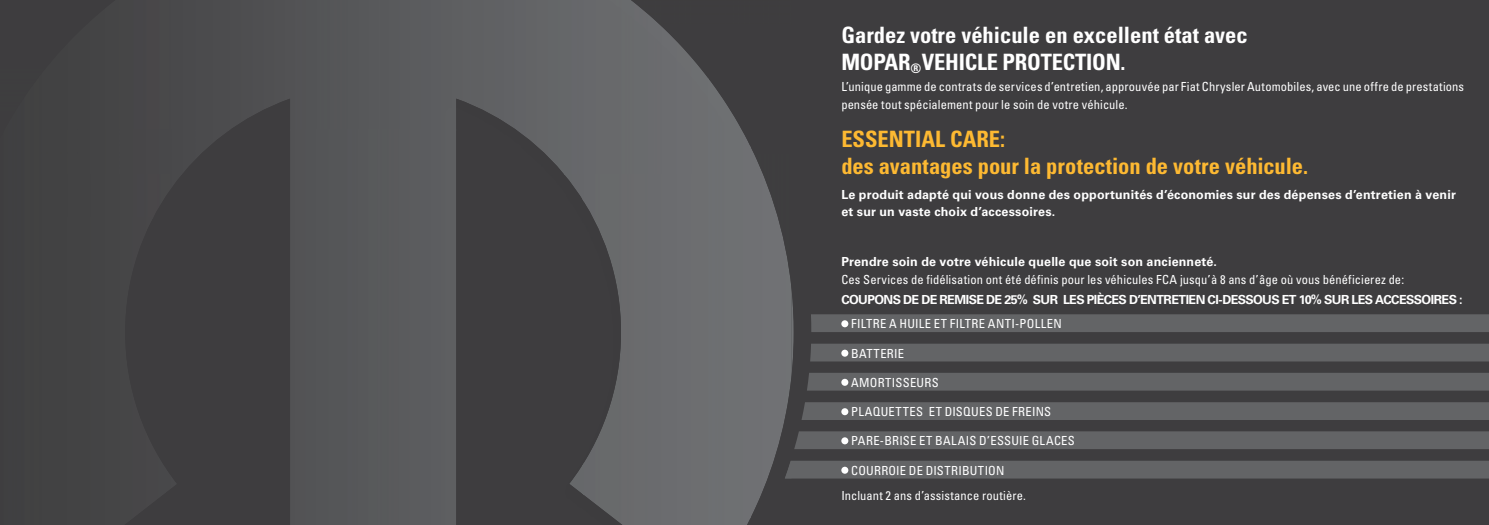
<style>
.page{position:relative;width:1489px;height:525px;background:#fff}
.page>*{position:absolute;margin:0;border:0;box-sizing:border-box;transform-origin:0 0}
.t1{font:700 condensed 22.5px/27.5px "Univers";color:#fff}
.t2{font:700 condensed 22.5px/27.5px "Univers";color:#fdb932}
.t3{font:condensed 12.5px/17.5px "Univers";letter-spacing:.01em;color:#fff}
.t4{font:700 12.5px/17.5px "Univers";letter-spacing:.01em;color:#fff}
.t5{font:700 12.5px "Univers";letter-spacing:-.045em;color:#fff}
</style>
<div class="page">
<div style="left:0;top:0;width:1488px;height:524px;background:#3e3d3f"></div>
<svg style="left:791px;top:314px;width:697px;height:164px;fill:#636466"></svg>
<img style="left:791px;top:290px;width:2px;height:84px">
<img style="left:500px;top:0;width:208px;height:174px">
<img style="left:147px;top:0;width:353px;height:130px">
<img style="left:708px;top:78px;width:42px;height:446px">
<img style="left:750px;top:146px;width:41px;height:372px">
<div style="left:290px;top:130px;width:166px;height:394px;background:#585a5b"></div>
<img style="left:159px;top:130px;width:70px;height:44px">
<img style="left:583px;top:174px;width:125px;height:350px">
<img style="left:564px;top:174px;width:19px;height:26px">
<img style="left:148px;top:174px;width:34px;height:43px">
<img style="left:158px;top:457px;width:7px;height:41px">
<img style="left:570px;top:465px;width:13px;height:29px">
<img style="left:165px;top:469px;width:11px;height:23px">
<div style="left:841px;top:320px;width:7px;height:7px;background:#fff;border-radius:50%"></div>
<div style="left:841px;top:349px;width:7px;height:7px;background:#fff;border-radius:50%"></div>
<div style="left:841px;top:378px;width:7px;height:7px;background:#fff;border-radius:50%"></div>
<div style="left:841px;top:408px;width:7px;height:7px;background:#fff;border-radius:50%"></div>
<div style="left:841px;top:437px;width:7px;height:7px;background:#fff;border-radius:50%"></div>
<div style="left:841px;top:466px;width:7px;height:7px;background:#fff;border-radius:50%"></div>
<h1 class="t1" style="left:841px;top:23px;width:408px">Gardez votre véhicule en excellent état avec<br>MOPAR<sub>®</sub> VEHICLE PROTECTION.</h1>
<p class="t3" style="left:841px;top:79px;width:624px">L’unique gamme de contrats de services d’entretien, approuvée par Fiat Chrysler Automobiles, avec une offre de prestations pensée tout spécialement pour le soin de votre véhicule.</p>
<h1 class="t2" style="left:841px;top:127px;width:468px">ESSENTIAL CARE:<br>des avantages pour la protection de votre véhicule.</h1>
<p class="t4" style="left:841px;top:187px;width:616px">Le produit adapté qui vous donne des opportunités d’économies sur des dépenses d’entretien à venir et sur un vaste choix d’accessoires.</p>
<p class="t4" style="left:841px;top:254px;width:377px">Prendre soin de votre véhicule quelle que soit son ancienneté.</p>
<p class="t3" style="left:841px;top:271px;width:564px">Ces Services de fidélisation ont été définis pour les véhicules FCA jusqu’à 8 ans d’âge où vous bénéficierez de:</p>
<p class="t5" style="left:841px;top:295px;width:622px">COUPONS DE DE REMISE DE 25% SUR LES PIÈCES D’ENTRETIEN CI-DESSOUS ET 10% SUR LES ACCESSOIRES :</p>
<p class="t3" style="left:851px;top:316px;width:212px">FILTRE A HUILE ET FILTRE ANTI-POLLEN</p>
<p class="t3" style="left:851px;top:345px;width:54px">BATTERIE</p>
<p class="t3" style="left:851px;top:374px;width:89px">AMORTISSEURS</p>
<p class="t3" style="left:851px;top:404px;width:201px">PLAQUETTES ET DISQUES DE FREINS</p>
<p class="t3" style="left:851px;top:433px;width:225px">PARE-BRISE ET BALAIS D’ESSUIE GLACES</p>
<p class="t3" style="left:851px;top:462px;width:155px">COURROIE DE DISTRIBUTION</p>
<p class="t3" style="left:841px;top:487px;width:186px">Incluant 2 ans d’assistance routière.</p>
</div>
